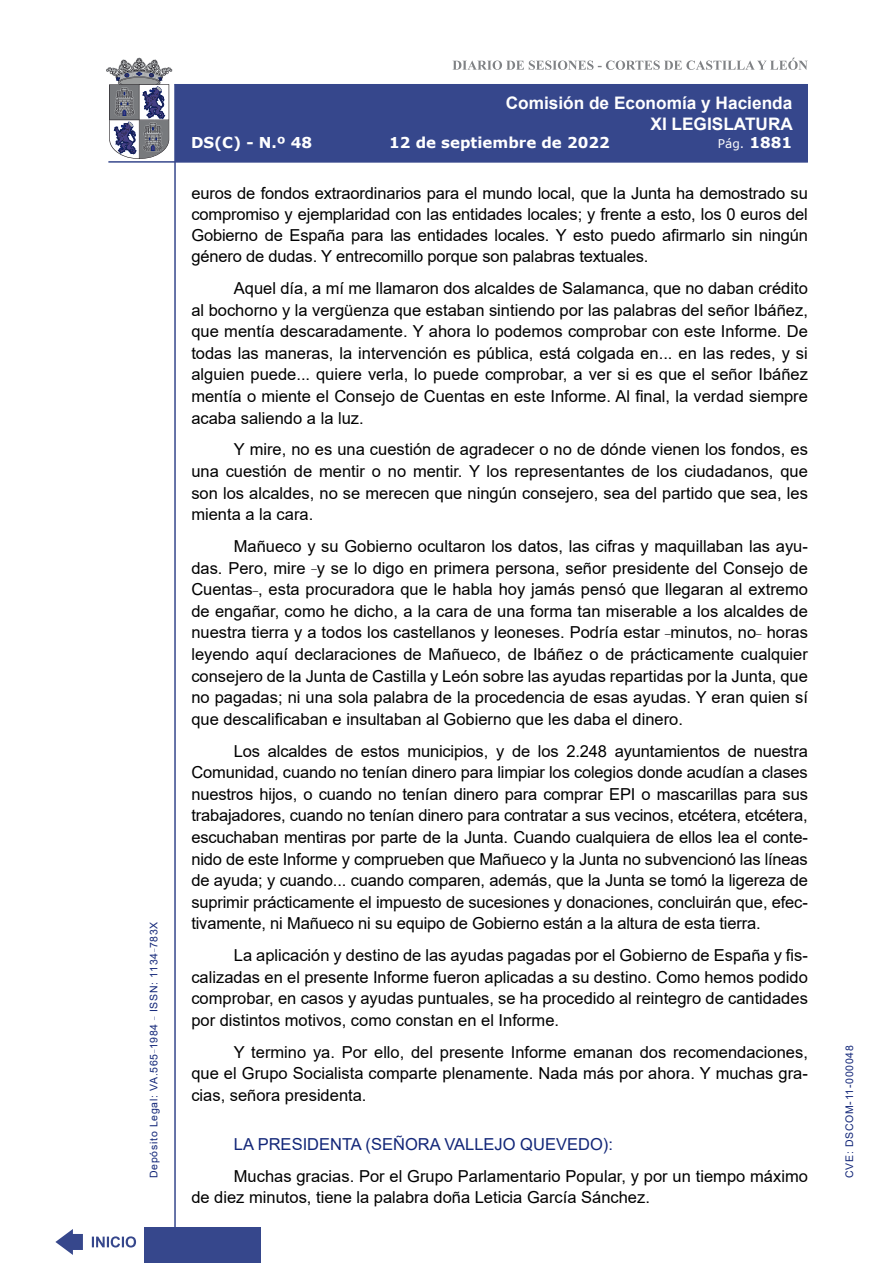
<style>
.page{position:relative;width:893px;height:1263px;background:#fff}
.page>*{position:absolute;margin:0;border:0;box-sizing:border-box;transform-origin:0 0}
.t1{font:700 17.25px/20.7px "Arial";color:#fff;text-align:right}
.t2{font:16.5px/21.6px "Arial";color:#000;text-align:justify}
.Orador{font:16.5px "Arial";color:#122678}
.t3{font:700 15px "Verdana";color:#fff}
.t4{font:12px "Verdana";color:#fff}
.t5{font:10.5px "Arial";letter-spacing:.065em;color:#122678}
.s1{font-weight:700;font-size:15px}
</style>
<div class="page">
<svg style="left:452px;top:58px;width:356px;height:12px"></svg>
<hr style="left:174px;top:84px;width:2px;height:1179px;background:#36478c">
<div style="left:144px;top:1227px;width:117px;height:36px;background:#36478c"></div>
<div style="left:175px;top:84px;width:633px;height:78px;background:#36478c"></div>
<hr style="left:108px;top:161px;width:700px;height:2px;background:#36478c">
<svg style="left:92px;top:1236px;width:44px;height:11px"></svg>
<svg style="left:55px;top:1229px;width:28px;height:26px"></svg>
<svg style="left:106px;top:58px;width:66px;height:101px"></svg>
<p class="t5" style="left:146px;top:1178px;width:258px;rotate:-90deg">Depósito Legal: VA.565<sup>_</sup>1984 <sup>_</sup> ISSN: 1134<sup>_</sup>783X</p>
<p class="t1" style="left:506px;top:93px;width:289px">Comisión de Economía y Hacienda<br>XI LEGISLATURA</p>
<p class="t3" style="left:191px;top:132px;width:123px">DS(C) - N.º 48</p>
<p class="t3" style="left:389px;top:132px;width:222px">12 de septiembre de 2022</p>
<p class="t4" style="left:718px;top:135px;width:76px">Pág. <span class="s1">1881</span></p>
<p class="t2" style="left:191px;top:183px;width:618px;line-height:21px">euros de fondos extraordinarios para el mundo local, que la Junta ha demostrado su compromiso y ejemplaridad con las entidades locales; y frente a esto, los 0 euros del Gobierno de España para las entidades locales. Y esto puedo afirmarlo sin ningún género de dudas. Y entrecomillo porque son palabras textuales.</p>
<p class="t2" style="left:191px;top:277px;width:618px;text-indent:43px">Aquel día, a mí me llamaron dos alcaldes de Salamanca, que no daban crédito al bochorno y la vergüenza que estaban sintiendo por las palabras del señor Ibáñez, que mentía descaradamente. Y ahora lo podemos comprobar con este Informe. De todas las maneras, la intervención es pública, está colgada en... en las redes, y si alguien puede... quiere verla, lo puede comprobar, a ver si es que el señor Ibáñez mentía o miente el Consejo de Cuentas en este Informe. Al final, la verdad siempre acaba saliendo a la luz.</p>
<p class="t2" style="left:191px;top:439px;width:618px;text-indent:43px">Y mire, no es una cuestión de agradecer o no de dónde vienen los fondos, es una cuestión de mentir o no mentir. Y los representantes de los ciudadanos, que son los alcaldes, no se merecen que ningún consejero, sea del partido que sea, les mienta a la cara.</p>
<p class="t2" style="left:191px;top:535px;width:618px;text-indent:43px">Mañueco y su Gobierno ocultaron los datos, las cifras y maquillaban las ayu&shy;das. Pero, mire <sup>_</sup>y se lo digo en primera persona, señor presidente del Consejo de Cuentas<sup>_</sup>, esta procuradora que le habla hoy jamás pensó que llegaran al extremo de engañar, como he dicho, a la cara de una forma tan miserable a los alcaldes de nuestra tierra y a todos los castellanos y leoneses. Podría estar <sup>_</sup>minutos, no<sup>_</sup> horas leyendo aquí declaraciones de Mañueco, de Ibáñez o de prácticamente cualquier consejero de la Junta de Castilla y León sobre las ayudas repartidas por la Junta, que no pagadas; ni una sola palabra de la procedencia de esas ayudas. Y eran quien sí que descalificaban e insultaban al Gobierno que les daba el dinero.</p>
<p class="t2" style="left:191px;top:740px;width:618px;text-indent:43px">Los alcaldes de estos municipios, y de los 2.248 ayuntamientos de nuestra Comunidad, cuando no tenían dinero para limpiar los colegios donde acudían a clases nuestros hijos, o cuando no tenían dinero para comprar EPI o mascarillas para sus trabajadores, cuando no tenían dinero para contratar a sus vecinos, etcétera, etcétera, escuchaban mentiras por parte de la Junta. Cuando cualquiera de ellos lea el conte&shy;nido de este Informe y comprueben que Mañueco y la Junta no subvencionó las líneas de ayuda; y cuando... cuando comparen, además, que la Junta se tomó la ligereza de suprimir prácticamente el impuesto de sucesiones y donaciones, concluirán que, efec&shy;tivamente, ni Mañueco ni su equipo de Gobierno están a la altura de esta tierra.</p>
<p class="t2" style="left:191px;top:944px;width:618px;text-indent:43px">La aplicación y destino de las ayudas pagadas por el Gobierno de España y fis&shy;calizadas en el presente Informe fueron aplicadas a su destino. Como hemos podido comprobar, en casos y ayudas puntuales, se ha procedido al reintegro de cantidades por distintos motivos, como constan en el Informe.</p>
<p class="t2" style="left:191px;top:1041px;width:618px;text-indent:43px">Y termino ya. Por ello, del presente Informe emanan dos recomendaciones, que el Grupo Socialista comparte plenamente. Nada más por ahora. Y muchas gra&shy;cias, señora presidenta.</p>
<p class="Orador" style="left:234px;top:1133px;width:381px">LA PRESIDENTA (SEÑORA VALLEJO QUEVEDO):</p>
<p class="t2" style="left:191px;top:1165px;width:618px;text-indent:43px">Muchas gracias. Por el Grupo Parlamentario Popular, y por un tiempo máximo de diez minutos, tiene la palabra doña Leticia García Sánchez.</p>
<p class="t5" style="left:842px;top:1178px;width:134px;rotate:-90deg">CVE: DSCOM-11-000048</p>
</div>
